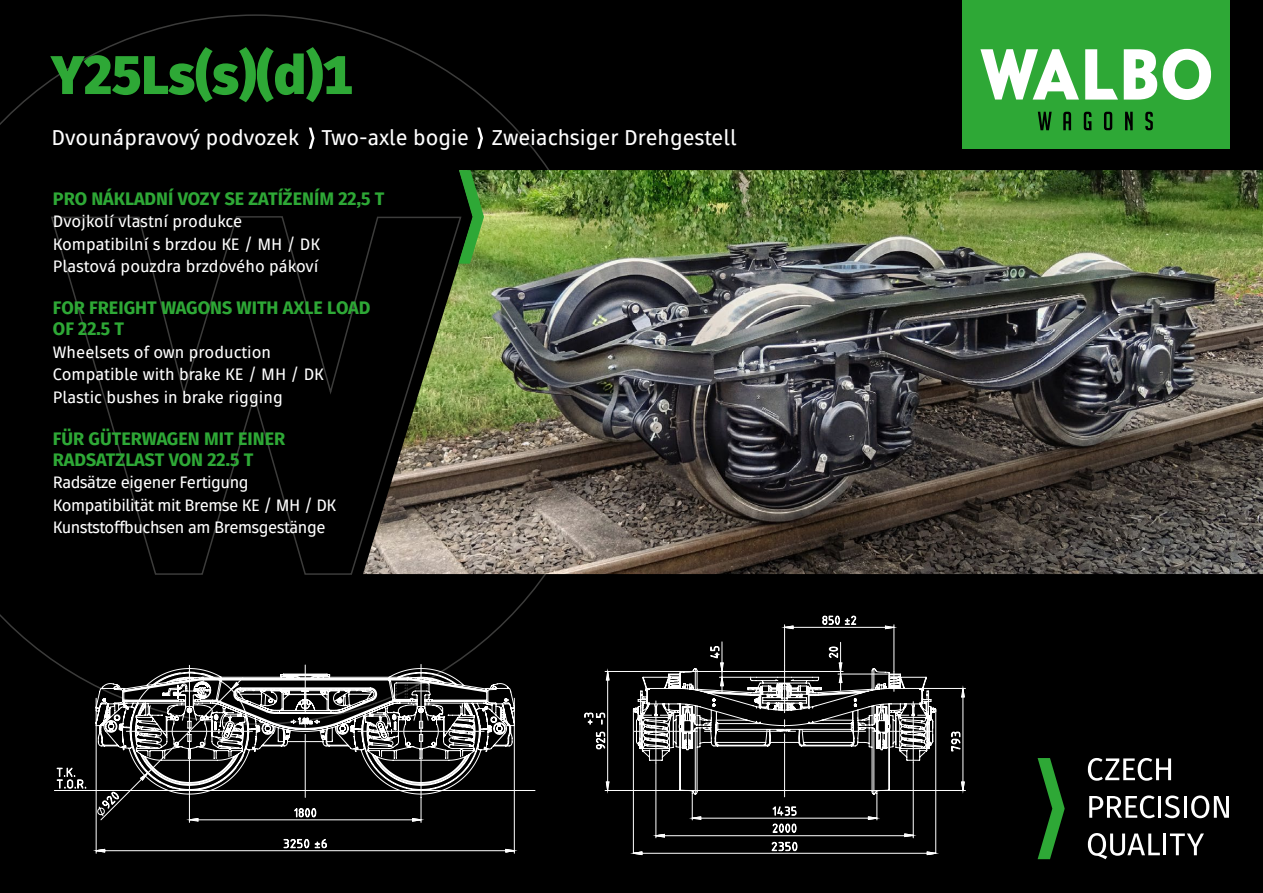
<style>
.page{position:relative;width:1263px;height:893px;background:#000}
.page>*{position:absolute;margin:0;border:0;box-sizing:border-box;transform-origin:0 0}
.t1{font:900 54.15px "Fuse";color:#2ea836}
.t2{font:21.45px "Fuse";color:#fff}
.t3{font:800 18px/21px "Fuse";color:#2ea836}
.t4{font:16.5px/22.5px "Fuse";color:#fff}
.t5{font:16.5px/22.5px "Fuse";letter-spacing:-.025em;color:#fff}
</style>
<div class="page">
<svg style="left:0;top:14px;width:571px;height:650px"></svg>
<div style="left:962px;top:0;width:268px;height:149px;background:#2ea836"></div>
<svg style="left:1038px;top:112px;width:14px;height:18px"></svg>
<svg style="left:1063px;top:112px;width:8px;height:18px"></svg>
<svg style="left:1084px;top:112px;width:7px;height:18px"></svg>
<svg style="left:1104px;top:112px;width:8px;height:18px"></svg>
<svg style="left:1125px;top:112px;width:8px;height:18px"></svg>
<svg style="left:1145px;top:112px;width:8px;height:18px"></svg>
<svg style="left:980px;top:49px;width:99px;height:51px"></svg>
<svg style="left:1085px;top:49px;width:33px;height:51px"></svg>
<svg style="left:1124px;top:49px;width:33px;height:51px"></svg>
<svg style="left:1163px;top:49px;width:48px;height:51px"></svg>
<svg style="left:1037px;top:758px;width:28px;height:101px"></svg>
<svg style="left:1088px;top:758px;width:83px;height:23px"></svg>
<svg style="left:1089px;top:795px;width:66px;height:23px"></svg>
<hr style="left:1158px;top:796px;width:3px;height:22px;background:#fff">
<svg style="left:1164px;top:795px;width:15px;height:23px"></svg>
<hr style="left:1184px;top:796px;width:2px;height:22px;background:#fff">
<svg style="left:1191px;top:795px;width:38px;height:23px"></svg>
<svg style="left:1088px;top:833px;width:72px;height:26px"></svg>
<hr style="left:1163px;top:833px;width:3px;height:22px;background:#fff">
<svg style="left:1170px;top:833px;width:34px;height:22px"></svg>
<img style="left:363px;top:170px;width:900px;height:404px">
<svg style="left:309px;top:128px;width:5px;height:21px"></svg>
<svg style="left:477px;top:128px;width:6px;height:21px"></svg>
<svg style="left:458px;top:170px;width:26px;height:94px"></svg>
<svg style="left:54px;top:664px;width:482px;height:127px"></svg>
<svg style="left:95px;top:697px;width:420px;height:157px"></svg>
<hr style="left:893px;top:625px;width:1px;height:47px;background:#fff">
<hr style="left:784px;top:625px;width:1px;height:41px;background:#fff">
<svg style="left:57px;top:768px;width:62px;height:48px"></svg>
<svg style="left:130px;top:665px;width:292px;height:157px"></svg>
<svg style="left:95px;top:839px;width:420px;height:14px"></svg>
<svg style="left:784px;top:616px;width:111px;height:13px"></svg>
<svg style="left:584px;top:642px;width:381px;height:213px"></svg>
<h1 class="t1" style="left:51px;top:38px;width:303px">Y25Ls(s)(d)1</h1>
<h2 class="t2" style="left:52px;top:124px;width:687px">Dvounápravový podvozek Two-axle bogie Zweiachsiger Drehgestell</h2>
<p class="t3" style="left:53px;top:188px;width:333px">PRO NÁKLADNÍ VOZY SE ZATÍŽENÍM 22,5 T</p>
<p class="t4" style="left:53px;top:210px;width:269px">Dvojkolí vlastní produkce<br>Kompatibilní s brzdou KE / MH / DK<br>Plastová pouzdra brzdového pákoví</p>
<p class="t3" style="left:53px;top:298px;width:319px">FOR FREIGHT WAGONS WITH AXLE LOAD<br>OF 22.5 T</p>
<p class="t4" style="left:53px;top:341px;width:272px">Wheelsets of own production<br>Compatible with brake KE / MH / DK<br>Plastic bushes in brake rigging</p>
<p class="t3" style="left:53px;top:428px;width:234px">FÜR GÜTERWAGEN MIT EINER<br>RADSATZLAST VON 22.5 T</p>
<p class="t5" style="left:53px;top:471px;width:285px">Radsätze eigener Fertigung<br>Kompatibilität mit Bremse KE / MH / DK<br>Kunststoffbuchsen am Bremsgestänge</p>
</div>
